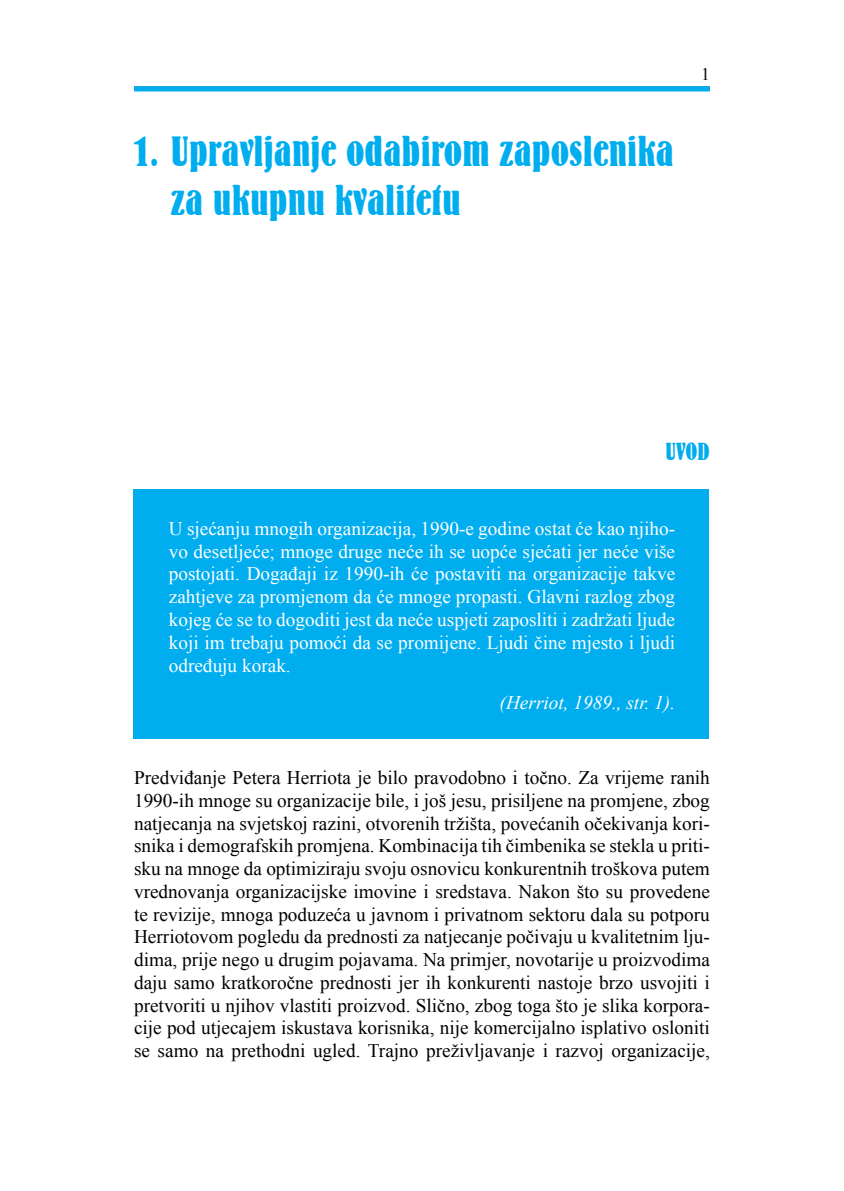
<style>
.page{position:relative;width:844px;height:1191px;background:#fff}
.page>*{position:absolute;margin:0;border:0;box-sizing:border-box;transform-origin:0 0}
.t1{font:42px/49px "Bernhard Bold Condensed BT";color:#00adef}
.t2{font:24.5px "Bernhard Bold Condensed BT";color:#00adef}
.t3{font:19.25px/22.8px "Times New Roman";color:#000;text-align:justify}
.t4{font:19.25px/22.8px "Times New Roman";color:#fff;text-align:justify}
.t5{font:italic 19.25px "Times New Roman";color:#fff}
.t6{font:17.5px "Times New Roman";color:#000}
</style>
<div class="page">
<div style="left:133px;top:489px;width:575px;height:249px;background:#00adef"></div>
<div style="left:134px;top:86px;width:575px;height:5px;background:#00adef"></div>
<h1 class="t1" style="left:171px;top:126px;width:504px;text-indent:-37px">1. Upravljanje odabirom zaposlenika za ukupnu kvalitetu</h1>
<p class="t6" style="left:701px;top:62px;width:10px">1</p>
<p class="t2" style="left:665px;top:437px;width:46px">UVOD</p>
<p class="t4" style="left:169px;top:517px;width:508px">U sjećanju mnogih organizacija, 1990-e godine ostat će kao njiho&shy;vo desetljeće; mnoge druge neće ih se uopće sjećati jer neće više postojati. Događaji iz 1990-ih će postaviti na organizacije takve zahtjeve za promjenom da će mnoge propasti. Glavni razlog zbog kojeg će se to dogoditi jest da neće uspjeti zaposliti i zadržati ljude koji im trebaju pomoći da se promijene. Ljudi čine mjesto i ljudi određuju korak.</p>
<p class="t5" style="left:499px;top:689px;width:177px">(Herriot, 1989., str. 1).</p>
<p class="t3" style="left:134px;top:766px;width:577px">Predviđanje Petera Herriota je bilo pravodobno i točno. Za vrijeme ranih 1990-ih mnoge su organizacije bile, i još jesu, prisiljene na promjene, zbog natjecanja na svjetskoj razini, otvorenih tržišta, povećanih očekivanja kori&shy;snika i demografskih promjena. Kombinacija tih čimbenika se stekla u priti&shy;sku na mnoge da optimiziraju svoju osnovicu konkurentnih troškova putem vrednovanja organizacijske imovine i sredstava. Nakon što su provedene te revizije, mnoga poduzeća u javnom i privatnom sektoru dala su potporu Herriotovom pogledu da prednosti za natjecanje počivaju u kvalitetnim lju&shy;dima, prije nego u drugim pojavama. Na primjer, novotarije u proizvodima daju samo kratkoročne prednosti jer ih konkurenti nastoje brzo usvojiti i pretvoriti u njihov vlastiti proizvod. Slično, zbog toga što je slika korpora&shy;cije pod utjecajem iskustava korisnika, nije komercijalno isplativo osloniti se samo na prethodni ugled. Trajno preživljavanje i razvoj organizacije,</p>
</div>
